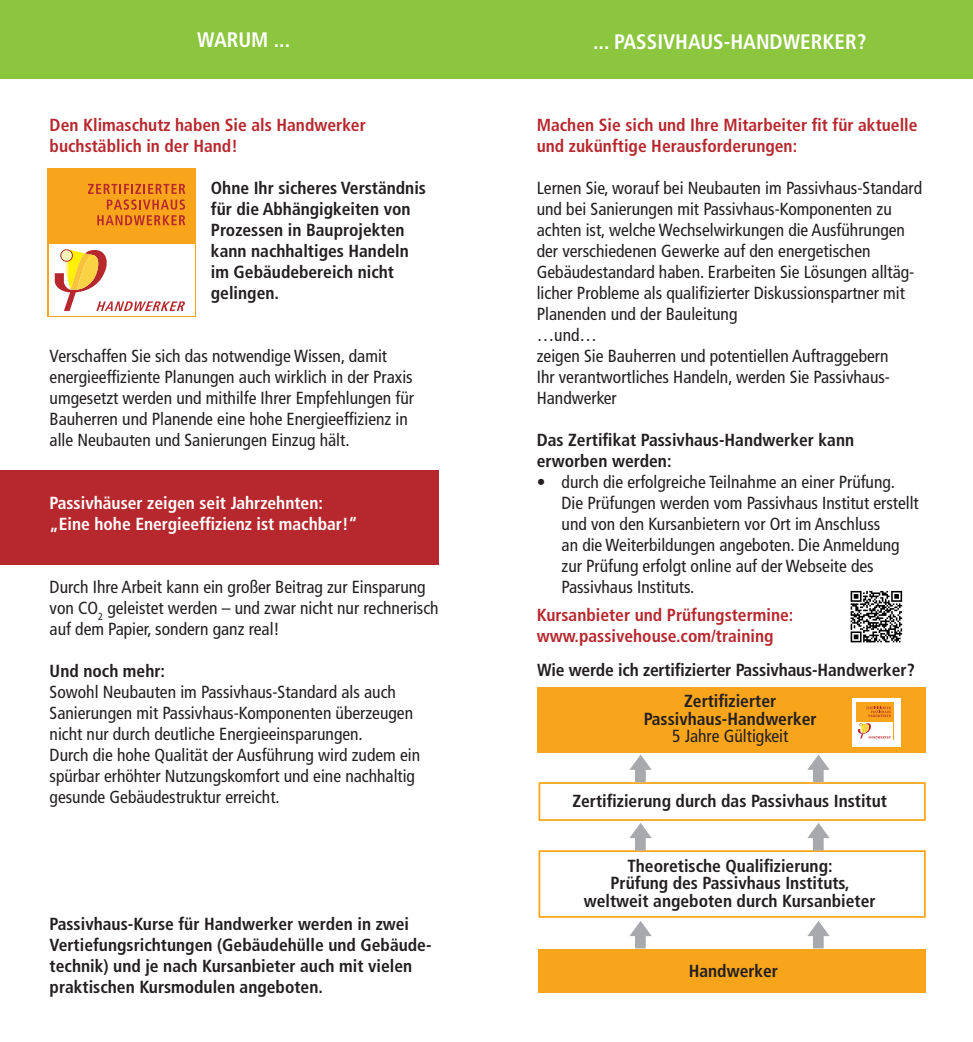
<style>
.page{position:relative;width:973px;height:1042px;background:#fff}
.page>*{position:absolute;margin:0;border:0;box-sizing:border-box;transform-origin:0 0}
.t1{font:700 condensed 21px "Frutiger";color:#fff}
.t2{font:condensed 17.5px/21px "Frutiger";color:#231f20}
.t3{font:700 condensed 17.5px/21px "Frutiger";color:#231f20}
.t4{font:700 condensed 17.5px/21px "Frutiger";color:#b7282e}
.t5{font:700 condensed 17.5px/21px "Frutiger";color:#fff}
</style>
<div class="page">
<div style="left:0;top:0;width:972px;height:78px;background:#8bc63e"></div>
<div style="left:48px;top:169px;width:148px;height:148px;background:#f9a51b"></div>
<div style="left:49px;top:244px;width:145px;height:71px;background:#fff"></div>
<svg style="left:55px;top:249px;width:130px;height:62px"></svg>
<svg style="left:60px;top:249px;width:13px;height:13px"></svg>
<div style="left:61px;top:250px;width:11px;height:11px;background:#faf3ba;border-radius:50%"></div>
<svg style="left:88px;top:184px;width:97px;height:41px"></svg>
<div style="left:536px;top:687px;width:389px;height:66px;background:#f9a51b"></div>
<div style="left:538px;top:948px;width:387px;height:44px;background:#f9a51b"></div>
<div style="left:538px;top:782px;width:387px;height:39px;border:2px solid #f9a51b"></div>
<div style="left:538px;top:850px;width:387px;height:68px;border:2px solid #f9a51b"></div>
<div style="left:852px;top:698px;width:48px;height:48px;background:#fff"></div>
<div style="left:856px;top:703px;width:37px;height:37px;background:#f9a51b"></div>
<div style="left:856px;top:722px;width:36px;height:17px;background:#fff"></div>
<svg style="left:858px;top:723px;width:32px;height:15px"></svg>
<svg style="left:866px;top:707px;width:24px;height:10px"></svg>
<div style="left:0;top:470px;width:438px;height:94px;background:#b7282e"></div>
<svg style="left:629px;top:921px;width:22px;height:27px"></svg>
<svg style="left:629px;top:823px;width:22px;height:27px"></svg>
<svg style="left:629px;top:754px;width:22px;height:28px"></svg>
<svg style="left:807px;top:921px;width:22px;height:27px"></svg>
<svg style="left:807px;top:823px;width:22px;height:27px"></svg>
<svg style="left:807px;top:754px;width:22px;height:28px"></svg>
<svg style="left:850px;top:590px;width:53px;height:53px"></svg>
<svg style="left:850px;top:591px;width:51px;height:51px"></svg>
<p class="t1" style="left:197px;top:27px;width:95px">WARUM ...</p>
<p class="t1" style="left:593px;top:29px;width:275px">... PASSIVHAUS-HANDWERKER?</p>
<p class="t4" style="left:50px;top:115px;width:317px">Den Klimaschutz haben Sie als Handwerker buchstäblich in der Hand!</p>
<p class="t3" style="left:211px;top:178px;width:216px">Ohne Ihr sicheres Verständnis für die Abhängigkeiten von<br>Prozessen in Bauprojekten kann nachhaltiges Handeln im Gebäudebereich nicht gelingen.</p>
<p class="t2" style="left:50px;top:346px;width:366px">Verschaffen Sie sich das notwendige Wissen, damit energieeffiziente Planungen auch wirklich in der Praxis umgesetzt werden und mithilfe Ihrer Empfehlungen für Bauherren und Planende eine hohe Energieeffizienz in alle Neubauten und Sanierungen Einzug hält.</p>
<p class="t5" style="left:50px;top:493px;width:309px">Passivhäuser zeigen seit Jahrzehnten: „Eine hohe Energieeffizienz ist machbar!“</p>
<p class="t2" style="left:50px;top:577px;width:390px">Durch Ihre Arbeit kann ein großer Beitrag zur Einsparung von CO<sub>2</sub> geleistet werden – und zwar nicht nur rechnerisch auf dem Papier, sondern ganz real!</p>
<p class="t3" style="left:50px;top:661px;width:117px">Und noch mehr:</p>
<p class="t2" style="left:50px;top:682px;width:372px">Sowohl Neubauten im Passivhaus-Standard als auch Sanierungen mit Passivhaus-Komponenten überzeugen nicht nur durch deutliche Energieeinsparungen.<br>Durch die hohe Qualität der Ausführung wird zudem ein spürbar erhöhter Nutzungskomfort und eine nachhaltig gesunde Gebäudestruktur erreicht.</p>
<p class="t3" style="left:50px;top:913px;width:383px">Passivhaus-Kurse für Handwerker werden in zwei Vertiefungsrichtungen (Gebäudehülle und Gebäude&shy;technik) und je nach Kursanbieter auch mit vielen praktischen Kursmodulen angeboten.</p>
<p class="t4" style="left:536px;top:114px;width:382px">Machen Sie sich und Ihre Mitarbeiter fit für aktuelle und zukünftige Herausforderungen:</p>
<p class="t2" style="left:536px;top:177px;width:387px">Lernen Sie, worauf bei Neubauten im Passivhaus-Standard und bei Sanierungen mit Passivhaus-Komponenten zu achten ist, welche Wechselwirkungen die Ausführungen der verschiedenen Gewerke auf den energetischen Gebäudestandard haben. Erarbeiten Sie Lösungen alltäg&shy;licher Probleme als qualifizierter Diskussionspartner mit Planenden und der Bauleitung<br>…und…<br>zeigen Sie Bauherren und potentiellen Auftraggebern<br>Ihr verantwortliches Handeln, werden Sie Passivhaus-Handwerker</p>
<p class="t3" style="left:536px;top:429px;width:319px">Das Zertifikat Passivhaus-Handwerker kann erworben werden:</p>
<p class="t2" style="left:561px;top:471px;width:358px;text-indent:-25px">• durch die erfolgreiche Teilnahme an einer Prüfung.<br>Die Prüfungen werden vom Passivhaus Institut erstellt und von den Kursanbietern vor Ort im Anschluss<br>an die Weiterbildungen angeboten. Die Anmeldung zur Prüfung erfolgt online auf der Webseite des Passivhaus Instituts.</p>
<p class="t4" style="left:536px;top:604px;width:258px">Kursanbieter und Prüfungstermine: www.passivehouse.com/training</p>
<p class="t3" style="left:537px;top:659px;width:379px">Wie werde ich zertifizierter Passivhaus-Handwerker?</p>
<p class="t3" style="left:643px;top:692px;width:174px;line-height:17.5px;text-align:center">Zertifizierter<br>Passivhaus-Handwerker</p>
<p class="t2" style="left:672px;top:726px;width:118px">5 Jahre Gültigkeit</p>
<p class="t3" style="left:572px;top:791px;width:316px">Zertifizierung durch das Passivhaus Institut</p>
<p class="t3" style="left:583px;top:857px;width:293px;line-height:17.5px;text-align:center">Theoretische Qualifizierung:<br>Prüfung des Passivhaus Instituts, weltweit angeboten durch Kursanbieter</p>
<p class="t3" style="left:688px;top:960px;width:91px">Handwerker</p>
</div>
